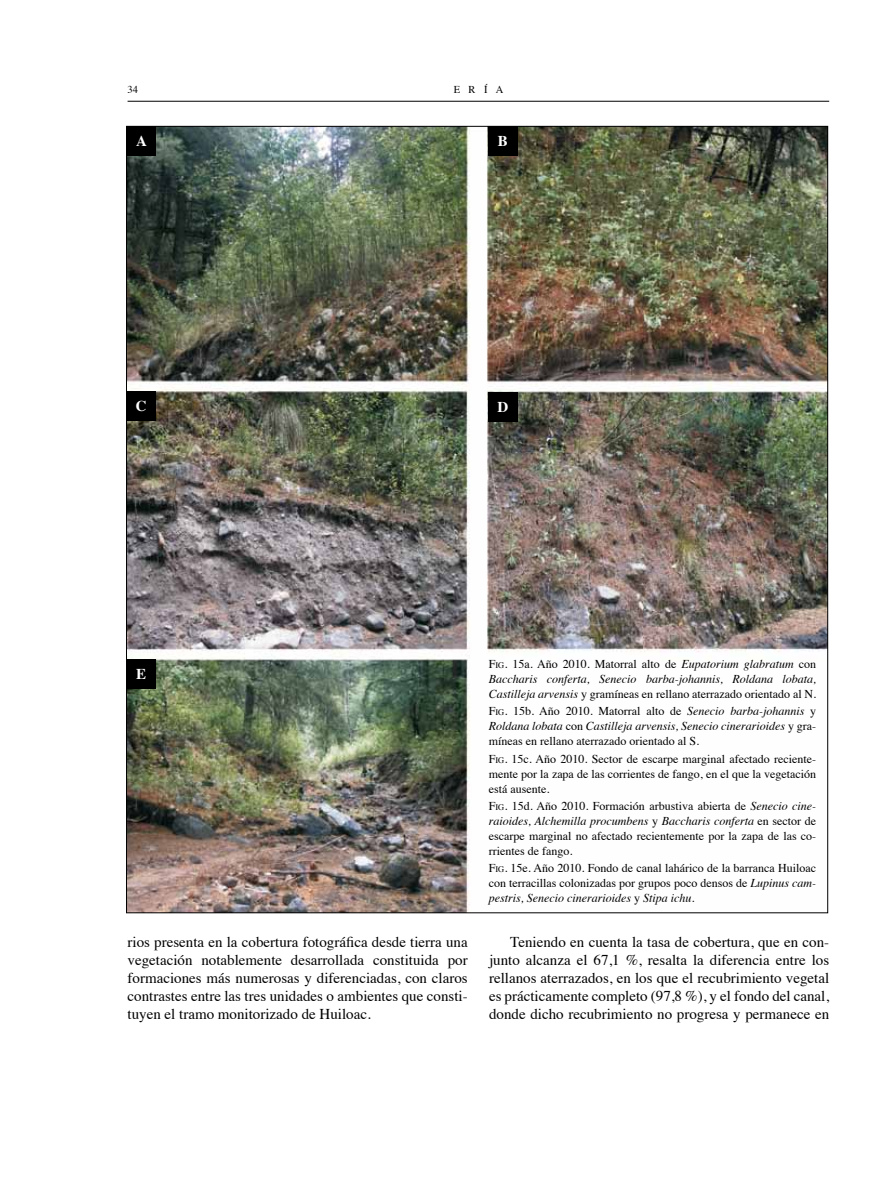
<style>
.page{position:relative;width:893px;height:1191px;background:#fff}
.page>*{position:absolute;margin:0;border:0;box-sizing:border-box;transform-origin:0 0}
.t1{font:15px/18px "Times";color:#000;text-align:justify}
.t2{font:700 15px "Times";color:#fff}
.t3{font:12px/15px "Times";color:#000;text-align:justify}
.t4{font:italic 12px/15px "Times";color:#000;text-align:justify}
.t5{font:10.5px "Times";color:#000}
.s1{font-style:normal}
.s2{font-style:normal;font-size:8.4px}
.s3{font-style:inherit}
.s4{font-size:8.4px}
.s5{font-style:italic}
</style>
<div class="page">
<hr style="left:128px;top:101px;width:701px;height:1px;background:#000">
<img style="left:128px;top:128px;width:698px;height:783px">
<div style="left:126px;top:126px;width:30px;height:30px;background:#000"></div>
<div style="left:488px;top:126px;width:30px;height:30px;background:#000"></div>
<div style="left:126px;top:391px;width:30px;height:30px;background:#000"></div>
<div style="left:126px;top:659px;width:30px;height:30px;background:#000"></div>
<div style="left:488px;top:392px;width:30px;height:30px;background:#000"></div>
<p class="t5" style="left:128px;top:80px;width:12px">34</p>
<p class="t5" style="left:454px;top:80px;width:48px">Er ía</p>
<p class="t2" style="left:136px;top:126px;width:12px">A</p>
<p class="t2" style="left:498px;top:126px;width:12px">B</p>
<p class="t2" style="left:136px;top:392px;width:12px">C</p>
<p class="t2" style="left:136px;top:659px;width:12px">E</p>
<p class="t2" style="left:498px;top:392px;width:12px">D</p>
<p class="t4" style="left:489px;top:656px;width:329px"><span class="s1">F</span><span class="s2">ig</span><span class="s1">. 15a. Año 2010. Matorral alto de</span> Eupatorium glabratum <span class="s1">con </span>Baccharis conferta, Senecio barba-johannis, Roldana lobata, Castilleja arvensis <span class="s1">y gramíneas en rellano aterrazado orientado al N.</span></p>
<p class="t3" style="left:489px;top:703px;width:329px"><span class="s3">F</span><span class="s4">ig</span>. 15b. Año 2010. Matorral alto de <span class="s5">Senecio barba-johannis</span> y <span class="s5">Roldana lobata</span> con <span class="s5">Castilleja arvensis, Senecio cinerarioides</span> y gra&shy;míneas en rellano aterrazado orientado al S.</p>
<p class="t3" style="left:489px;top:750px;width:329px"><span class="s3">F</span><span class="s4">ig</span>. 15c. Año 2010. Sector de escarpe marginal afectado reciente&shy;mente por la zapa de las corrientes de fango, en el que la vegetación está ausente.</p>
<p class="t3" style="left:489px;top:797px;width:329px"><span class="s3">F</span><span class="s4">ig</span>. 15d. Año 2010. Formación arbustiva abierta de <span class="s5">Senecio cine&shy;raioides, Alchemilla procumbens</span> y <span class="s5">Baccharis conferta</span> en sector de escarpe marginal no afectado recientemente por la zapa de las co&shy;rrientes de fango.</p>
<p class="t3" style="left:489px;top:859px;width:329px"><span class="s3">F</span><span class="s4">ig</span>. 15e. Año 2010. Fondo de canal lahárico de la barranca Huiloac con terracillas colonizadas por grupos poco densos de <span class="s5">Lupinus cam&shy;pestris, Senecio cinerarioides</span> y <span class="s5">Stipa ichu</span>.</p>
<p class="t1" style="left:128px;top:932px;width:342px">rios presenta en la cobertura fotográfica desde tierra una vegetación notablemente desarrollada constituida por formaciones más numerosas y diferenciadas, con claros contrastes entre las tres unidades o ambientes que consti&shy;tuyen el tramo monitorizado de Huiloac.</p>
<p class="t1" style="left:489px;top:932px;width:342px;text-indent:21px">Teniendo en cuenta la tasa de cobertura, que en con&shy;junto alcanza el 67,1 %, resalta la diferencia entre los rellanos aterrazados, en los que el recubrimiento vegetal es prácticamente completo (97,8 %), y el fondo del canal, donde dicho recubrimiento no progresa y permanece en</p>
</div>
